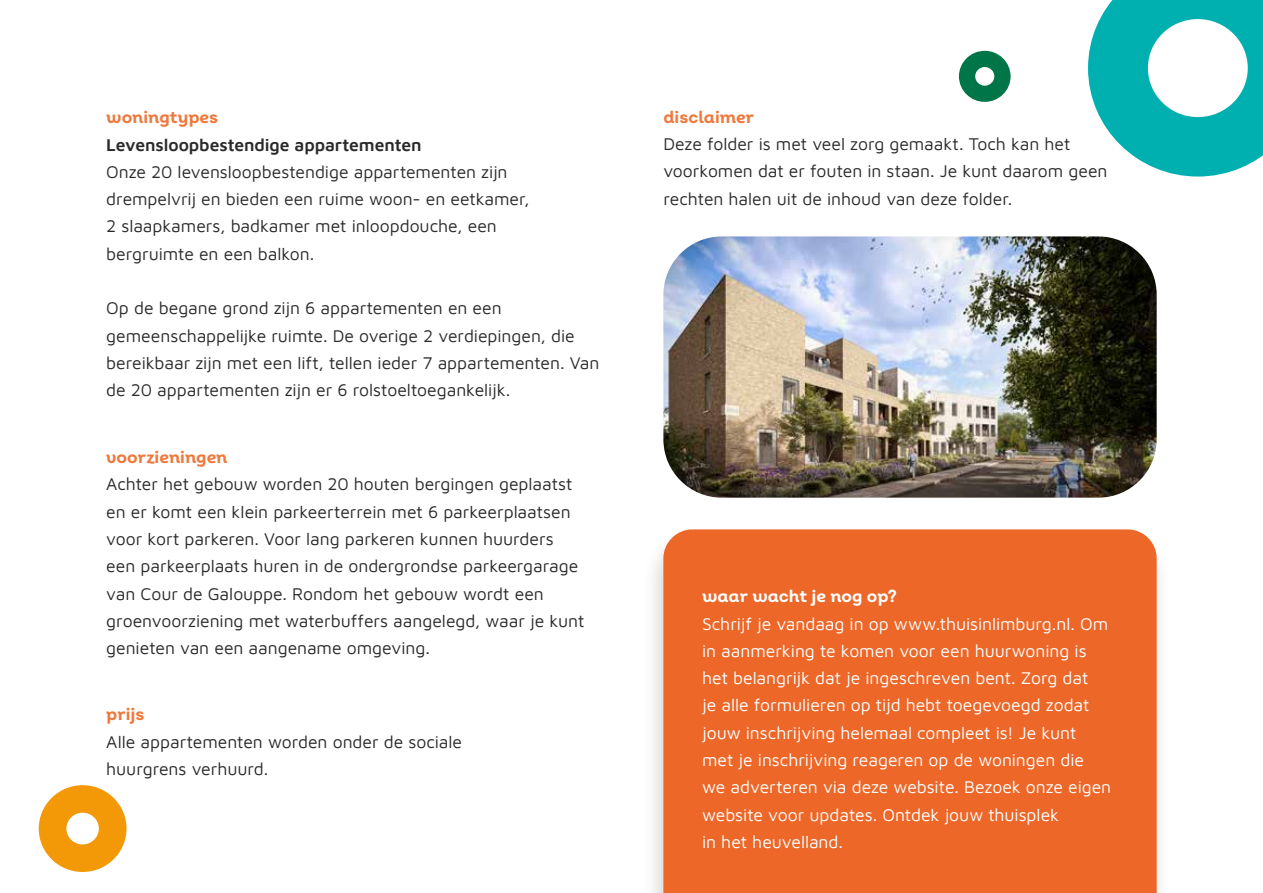
<style>
.page{position:relative;width:1263px;height:893px;background:#fff}
.page>*{position:absolute;margin:0;border:0;box-sizing:border-box;transform-origin:0 0}
.t1{font:17.55px/27.3px "Maven Pro";letter-spacing:-.005em;color:#2b2a2a}
.t2{font:17.55px/27.3px "Maven Pro";letter-spacing:-.005em;color:#fff}
.t3{font:17.55px "Intro Bold Alt";color:#ef783b}
.t4{font:600 17.55px "Maven Pro";letter-spacing:-.005em;color:#2b2a2a}
.t5{font:17.55px "Intro Bold Alt";letter-spacing:-.005em;color:#fff}
</style>
<div class="page">
<div style="left:642px;top:527px;width:529px;height:366px;background:#000;opacity:.18"></div>
<div style="left:663px;top:529px;width:494px;height:364px;background:#ec6728"></div>
<svg style="left:959px;top:51px;width:51px;height:51px"></svg>
<svg style="left:39px;top:785px;width:88px;height:87px"></svg>
<svg style="left:1088px;top:0;width:175px;height:177px"></svg>
<img style="left:663px;top:236px;width:494px;height:262px">
<p class="t3" style="left:106px;top:106px;width:113px">woningtypes</p>
<p class="t4" style="left:106px;top:132px;width:317px">Levensloopbestendige appartementen</p>
<p class="t1" style="left:106px;top:157px;width:425px">Onze 20 levensloopbestendige appartementen zijn drempelvrij en bieden een ruime woon- en eetkamer, 2 slaapkamers, badkamer met inloopdouche, een bergruimte en een balkon.</p>
<p class="t1" style="left:106px;top:294px;width:495px">Op de begane grond zijn 6 appartementen en een gemeenschappelijke ruimte. De overige 2 verdiepingen, die bereikbaar zijn met een lift, tellen ieder 7 appartementen. Van de 20 appartementen zijn er 6 rolstoeltoegankelijk.</p>
<p class="t3" style="left:106px;top:446px;width:123px">voorzieningen</p>
<p class="t1" style="left:106px;top:469px;width:480px">Achter het gebouw worden 20 houten bergingen geplaatst en er komt een klein parkeerterrein met 6 parkeerplaatsen voor kort parkeren. Voor lang parkeren kunnen huurders een parkeerplaats huren in de ondergrondse parkeergarage van Cour de Galouppe. Rondom het gebouw wordt een groenvoorziening met waterbuffers aangelegd, waar je kunt genieten van een aangename omgeving.</p>
<p class="t3" style="left:106px;top:703px;width:40px">prijs</p>
<p class="t1" style="left:106px;top:727px;width:357px">Alle appartementen worden onder de sociale huurgrens verhuurd.</p>
<p class="t3" style="left:663px;top:106px;width:92px">disclaimer</p>
<p class="t1" style="left:663px;top:129px;width:446px">Deze folder is met veel zorg gemaakt. Toch kan het voorkomen dat er fouten in staan. Je kunt daarom geen rechten halen uit de inhoud van deze folder.</p>
<p class="t5" style="left:702px;top:585px;width:196px">waar wacht je nog op?</p>
<p class="t2" style="left:702px;top:609px;width:411px">Schrijf je vandaag in op www.thuisinlimburg.nl. Om in aanmerking te komen voor een huurwoning is het belangrijk dat je ingeschreven bent. Zorg dat<br>je alle formulieren op tijd hebt toegevoegd zodat jouw inschrijving helemaal compleet is! Je kunt met je inschrijving reageren op de woningen die we adverteren via deze website. Bezoek onze eigen website voor updates. Ontdek jouw thuisplek<br>in het heuvelland.</p>
</div>
